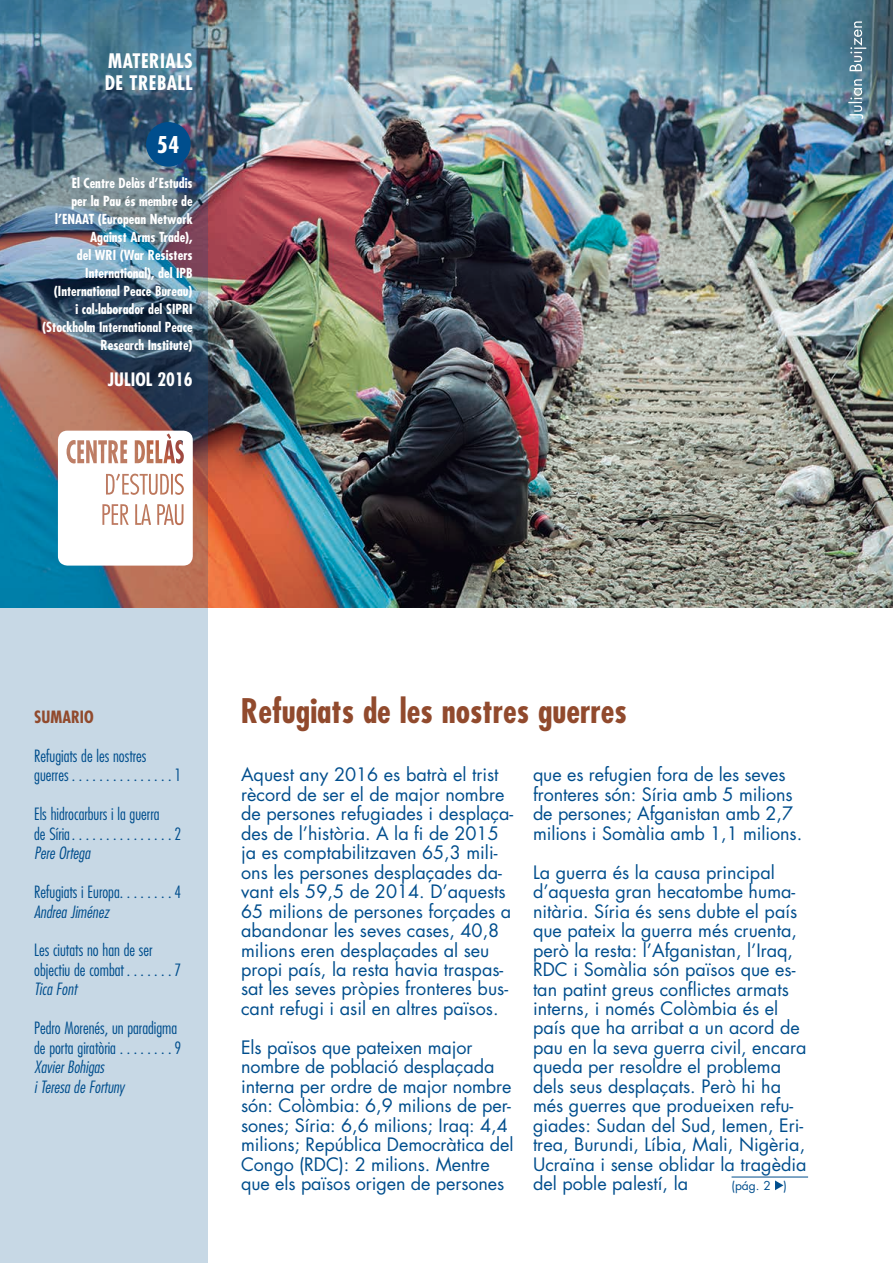
<style>
.page{position:relative;width:893px;height:1263px;background:#fff}
.page>*{position:absolute;margin:0;border:0;box-sizing:border-box;transform-origin:0 0}
.t1{font:700 condensed 33px "Futura";color:#914a2d}
.t2{font:700 condensed 22.5px "Futura";color:#fff}
.t3{font:700 condensed 19.5px/22.5px "Futura";letter-spacing:.025em;color:#fff}
.t4{font:18px/19.5px "Futura";color:#004e8d}
.t5{font:700 condensed 18px "Futura";color:#fff}
.t6{font:300 condensed 16.5px/19.5px "Futura";color:#004e8d}
.t7{font:italic 300 condensed 16.5px/19.5px "Futura";color:#004e8d}
.t8{font:700 condensed 16.5px "Futura";color:#914a2d}
.t9{font:700 condensed 13.5px/18px "Futura";color:#fff;text-align:right}
.t10{font:12px "Futura";color:#004e8d}
</style>
<div class="page">
<img style="left:207px;top:0;width:686px;height:608px">
<svg style="left:848px;top:21px;width:18px;height:98px;background:#7093a4"></svg>
<svg style="left:0;top:0;width:207px;height:1263px;background:#95a9b8"></svg>
<div style="left:146px;top:122px;width:45px;height:45px;background:#004e8d;border-radius:50%"></div>
<hr style="left:731px;top:1176px;width:77px;height:1px;background:#004e8d">
<svg style="left:775px;top:1180px;width:8px;height:10px"></svg>
<svg style="left:58px;top:431px;width:135px;height:135px"></svg>
<p class="t3" style="left:105px;top:50px;width:89px">MATERIALS<br>DE TREBALL</p>
<p class="t2" style="left:157px;top:131px;width:24px">54</p>
<p class="t9" style="left:42px;top:174px;width:152px">El Centre Delàs d’Estudis<br>per la Pau és membre de l’ENAAT (European Network<br>Against Arms Trade),<br>del WRI (War Resisters<br>International), del IPB (International Peace Bureau)<br>i col·laborador del SIPRI (Stockholm International Peace<br>Research Institute)</p>
<p class="t5" style="left:108px;top:368px;width:86px">JULIOL 2016</p>
<p class="t8" style="left:34px;top:706px;width:17px">Sumario</p>
<p class="t6" style="left:34px;top:746px;width:149px">Refugiats de les nostres guerres . . . . . . . . . . . . . . . 1</p>
<p class="t6" style="left:34px;top:804px;width:127px">Els hidrocarburs i la guerra de Síria ..............</p>
<p class="t6" style="left:174px;top:824px;width:8px">2</p>
<p class="t7" style="left:34px;top:843px;width:57px">Pere Ortega</p>
<p class="t6" style="left:34px;top:882px;width:91px">Refugiats i Europa .......</p>
<p class="t6" style="left:174px;top:882px;width:8px">4</p>
<p class="t7" style="left:34px;top:902px;width:76px">Andrea Jiménez</p>
<p class="t6" style="left:34px;top:940px;width:120px">Les ciutats no han de ser objectiu de combat ......</p>
<p class="t6" style="left:174px;top:960px;width:8px">7</p>
<p class="t7" style="left:34px;top:979px;width:44px">Tica Font</p>
<p class="t6" style="left:34px;top:1018px;width:145px">Pedro Morenés, un paradigma de porta giratòria ........</p>
<p class="t6" style="left:174px;top:1038px;width:8px">9</p>
<p class="t7" style="left:34px;top:1057px;width:92px">Xavier Bohigas<br>i Teresa de Fortuny</p>
<h1 class="t1" style="left:241px;top:690px;width:387px">Refugiats de les nostres guerres</h1>
<p class="t4" style="left:241px;top:765px;width:274px">Aquest any 2016 es batrà el trist rècord de ser el de major nombre de persones refugiades i desplaça&shy;des de l’història. A la fi de 2015 ja es comptabilitzaven 65,3 mili&shy;ons les persones desplaçades da&shy;vant els 59,5 de 2014. D’aquests 65 milions de persones forçades a abandonar les seves cases, 40,8 milions eren desplaçades al seu propi país, la resta havia traspas&shy;sat les seves pròpies fronteres bus&shy;cant refugi i asil en altres països.</p>
<p class="t4" style="left:241px;top:1038px;width:274px">Els països que pateixen major nombre de població desplaçada interna per ordre de major nombre són: Colòmbia: 6,9 milions de per&shy;sones; Síria: 6,6 milions; Iraq: 4,4 milions; República Democràtica del Congo (RDC): 2 milions. Mentre que els països origen de persones</p>
<p class="t4" style="left:533px;top:765px;width:271px">que es refugien fora de les seves fronteres són: Síria amb 5 milions de persones; Afganistan amb 2,7 milions i Somàlia amb 1,1 milions.</p>
<p class="t4" style="left:533px;top:862px;width:275px">La guerra és la causa principal d’aquesta gran hecatombe huma&shy;nitària. Síria és sens dubte el país que pateix la guerra més cruenta, però la resta: l’Afganistan, l’Iraq,<br>RDC i Somàlia són països que es&shy;tan patint greus conflictes armats interns, i només Colòmbia és el país que ha arribat a un acord de pau en la seva guerra civil, encara queda per resoldre el problema dels seus desplaçats. Però hi ha més guerres que produeixen refu&shy;giades: Sudan del Sud, Iemen, Eri&shy;trea, Burundi, Líbia, Mali, Nigèria,<br>Ucraïna i sense oblidar la tragèdia del poble palestí, la</p>
<p class="t10" style="left:731px;top:1178px;width:57px">(pág. 2 )</p>
</div>
